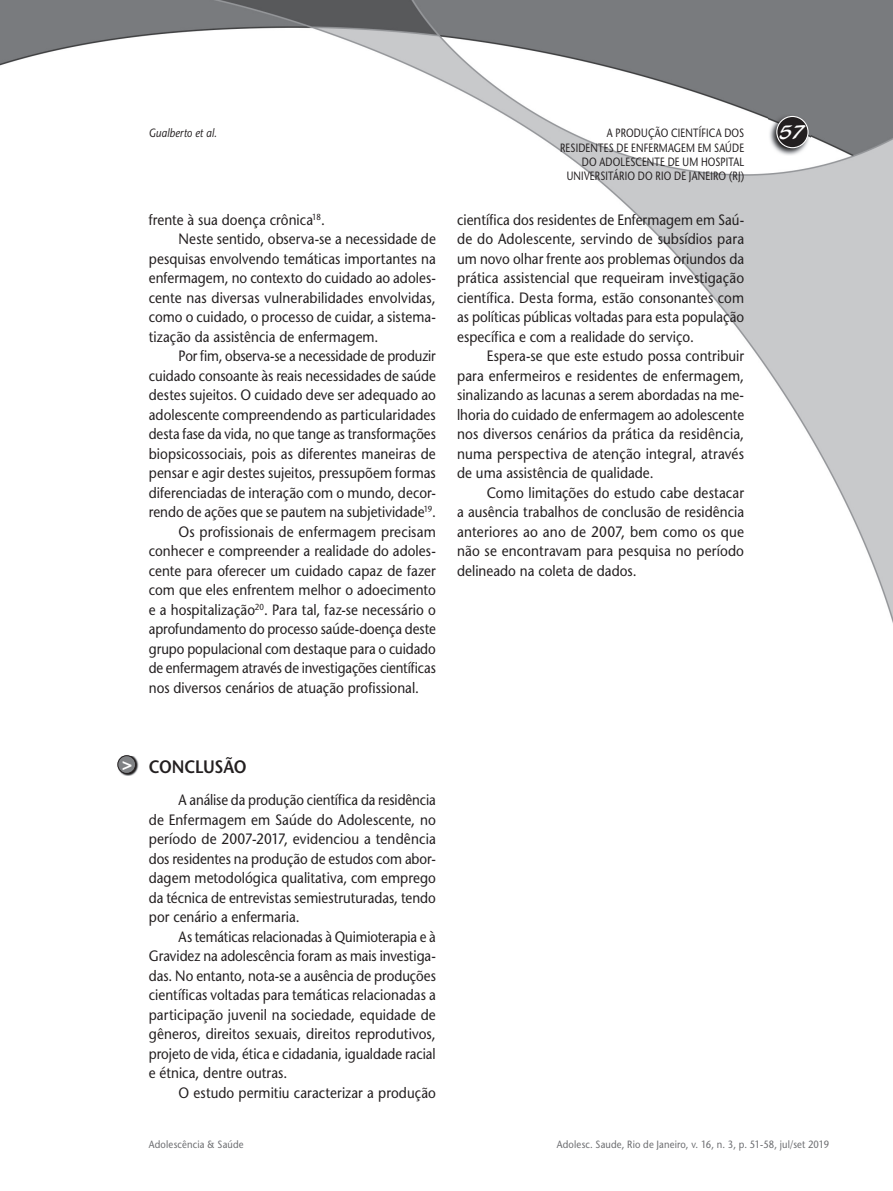
<style>
.page{position:relative;width:893px;height:1191px;background:#fff}
.page>*{position:absolute;margin:0;border:0;box-sizing:border-box;transform-origin:0 0}
.t1{font:21px "Blacklight D";color:#fff}
.t2{font:600 18px "Stone Sans";letter-spacing:-.02em;color:#231f20;scale:.9 1}
.t3{font:700 17.25px "Helvetica";color:#fff}
.t4{font:15px/19.5px "Stone Sans";color:#231f20;text-align:justify;scale:.9 1}
.t5{font:15px/19.5px "Stone Sans";color:#231f20;text-align:justify;scale:.88 1}
.t6{font:15px/19.5px "Stone Sans";color:#231f20;text-align:justify;scale:.89 1}
.t7{font:15px "Stone Sans";color:#231f20;scale:.91 1}
.t8{font:12px/14.4px "Stone Sans";letter-spacing:.02em;color:#231f20;text-align:right;scale:.8 1}
.t9{font:italic 12px "Stone Sans";letter-spacing:.01em;color:#231f20;scale:.85 1}
.t10{font:10.5px "Stone Sans";letter-spacing:.02em;color:#6c6d70;scale:.9 1}
</style>
<div class="page">
<img style="left:0;top:0;width:893px;height:623px">
<img style="left:769px;top:114px;width:41px;height:42px">
<div style="left:777px;top:116px;width:31px;height:32px;background:#231f20;border-radius:50%"></div>
<div style="left:776px;top:116px;width:33px;height:32px;border:1px solid #fff;border-radius:50%"></div>
<img style="left:119px;top:755px;width:20px;height:20px">
<div style="left:118px;top:755px;width:18px;height:18px;background:#808285;border-radius:50%"></div>
<div style="left:117px;top:755px;width:19px;height:19px;border:1px solid #231f20;border-radius:50%"></div>
<p class="t9" style="left:149px;top:126px;width:82px">Gualberto et al.</p>
<p class="t8" style="left:607px;top:126px;width:173px">A PRODUÇÃO CIENTÍFICA DOS</p>
<h1 class="t1" style="left:780px;top:119px;width:27px">57</h1>
<p class="t8" style="left:560px;top:140px;width:232px">RESIDENTES DE ENFERMAGEM EM SAÚDE<br>DO ADOLESCENTE DE UM HOSPITAL<br>UNIVERSITÁRIO DO RIO DE JANEIRO (RJ)</p>
<p class="t4" style="left:149px;top:210px;width:197px">frente à sua doença crônica<sup>18</sup>.</p>
<p class="t4" style="left:179px;top:229px;width:287px">Neste sentido, observa-se a necessidade de</p>
<p class="t4" style="left:149px;top:249px;width:320px">pesquisas envolvendo temáticas importantes na</p>
<p class="t4" style="left:149px;top:268px;width:320px">enfermagem, no contexto do cuidado ao adoles-</p>
<p class="t7" style="left:149px;top:288px;width:317px">cente nas diversas vulnerabilidades envolvidas,</p>
<p class="t4" style="left:149px;top:307px;width:320px">como o cuidado, o processo de cuidar, a sistema-</p>
<p class="t4" style="left:149px;top:327px;width:257px">tização da assistência de enfermagem.</p>
<p class="t5" style="left:179px;top:346px;width:294px">Por fim, observa-se a necessidade de produzir</p>
<p class="t6" style="left:149px;top:366px;width:324px">cuidado consoante às reais necessidades de saúde</p>
<p class="t4" style="left:149px;top:385px;width:320px">destes sujeitos. O cuidado deve ser adequado ao</p>
<p class="t4" style="left:149px;top:405px;width:320px">adolescente compreendendo as particularidades</p>
<p class="t5" style="left:149px;top:424px;width:328px">desta fase da vida, no que tange as transformações</p>
<p class="t4" style="left:149px;top:444px;width:320px">biopsicossociais, pois as diferentes maneiras de</p>
<p class="t4" style="left:149px;top:463px;width:320px">pensar e agir destes sujeitos, pressupõem formas</p>
<p class="t4" style="left:149px;top:483px;width:320px">diferenciadas de interação com o mundo, decor-</p>
<p class="t4" style="left:149px;top:502px;width:320px">rendo de ações que se pautem na subjetividade<sup>19</sup>.</p>
<p class="t7" style="left:179px;top:522px;width:284px">Os profissionais de enfermagem precisam</p>
<p class="t4" style="left:149px;top:541px;width:320px">conhecer e compreender a realidade do adoles-</p>
<p class="t4" style="left:149px;top:561px;width:320px">cente para oferecer um cuidado capaz de fazer</p>
<p class="t4" style="left:149px;top:580px;width:320px">com que eles enfrentem melhor o adoecimento</p>
<p class="t4" style="left:149px;top:600px;width:320px">e a hospitalização<sup>20</sup>. Para tal, faz-se necessário o</p>
<p class="t6" style="left:149px;top:619px;width:324px">aprofundamento do processo saúde-doença deste</p>
<p class="t6" style="left:149px;top:639px;width:324px">grupo populacional com destaque para o cuidado</p>
<p class="t5" style="left:149px;top:658px;width:328px">de enfermagem através de investigações científicas</p>
<p class="t4" style="left:149px;top:678px;width:302px">nos diversos cenários de atuação profissional.</p>
<p class="t4" style="left:457px;top:210px;width:320px">científica dos residentes de Enfermagem em Saú&shy;de do Adolescente, servindo de subsídios para um novo olhar frente aos problemas oriundos da prática assistencial que requeiram investigação científica. Desta forma, estão consonantes com as políticas públicas voltadas para esta população específica e com a realidade do serviço.</p>
<p class="t4" style="left:457px;top:346px;width:320px;text-indent:30px">Espera-se que este estudo possa contribuir para enfermeiros e residentes de enfermagem, sinalizando as lacunas a serem abordadas na me&shy;lhoria do cuidado de enfermagem ao adolescente nos diversos cenários da prática da residência, numa perspectiva de atenção integral, através de uma assistência de qualidade.</p>
<p class="t4" style="left:457px;top:483px;width:320px;text-indent:30px">Como limitações do estudo cabe destacar a ausência trabalhos de conclusão de residência anteriores ao ano de 2007, bem como os que não se encontravam para pesquisa no período delineado na coleta de dados.</p>
<p class="t3" style="left:122px;top:753px;width:12px">&gt;</p>
<p class="t2" style="left:149px;top:756px;width:110px">CONCLUSÃO</p>
<p class="t6" style="left:149px;top:790px;width:324px;text-indent:30px">A análise da produção científica da residência de Enfermagem em Saúde do Adolescente, no período de 2007-2017, evidenciou a tendência dos residentes na produção de estudos com abor&shy;dagem metodológica qualitativa, com emprego da técnica de entrevistas semiestruturadas, tendo por cenário a enfermaria.</p>
<p class="t5" style="left:149px;top:927px;width:328px;text-indent:30px">As temáticas relacionadas à Quimioterapia e à Gravidez na adolescência foram as mais investiga&shy;das. No entanto, nota-se a ausência de produções científicas voltadas para temáticas relacionadas a participação juvenil na sociedade, equidade de gêneros, direitos sexuais, direitos reprodutivos, projeto de vida, ética e cidadania, igualdade racial e étnica, dentre outras.</p>
<p class="t4" style="left:179px;top:1083px;width:287px">O estudo permitiu caracterizar a produção</p>
<p class="t10" style="left:149px;top:1138px;width:107px">Adolescência &amp; Saúde</p>
<p class="t10" style="left:557px;top:1138px;width:304px">Adolesc. Saude, Rio de Janeiro, v. 16, n. 3, p. 51-58, jul/set 2019</p>
</div>
